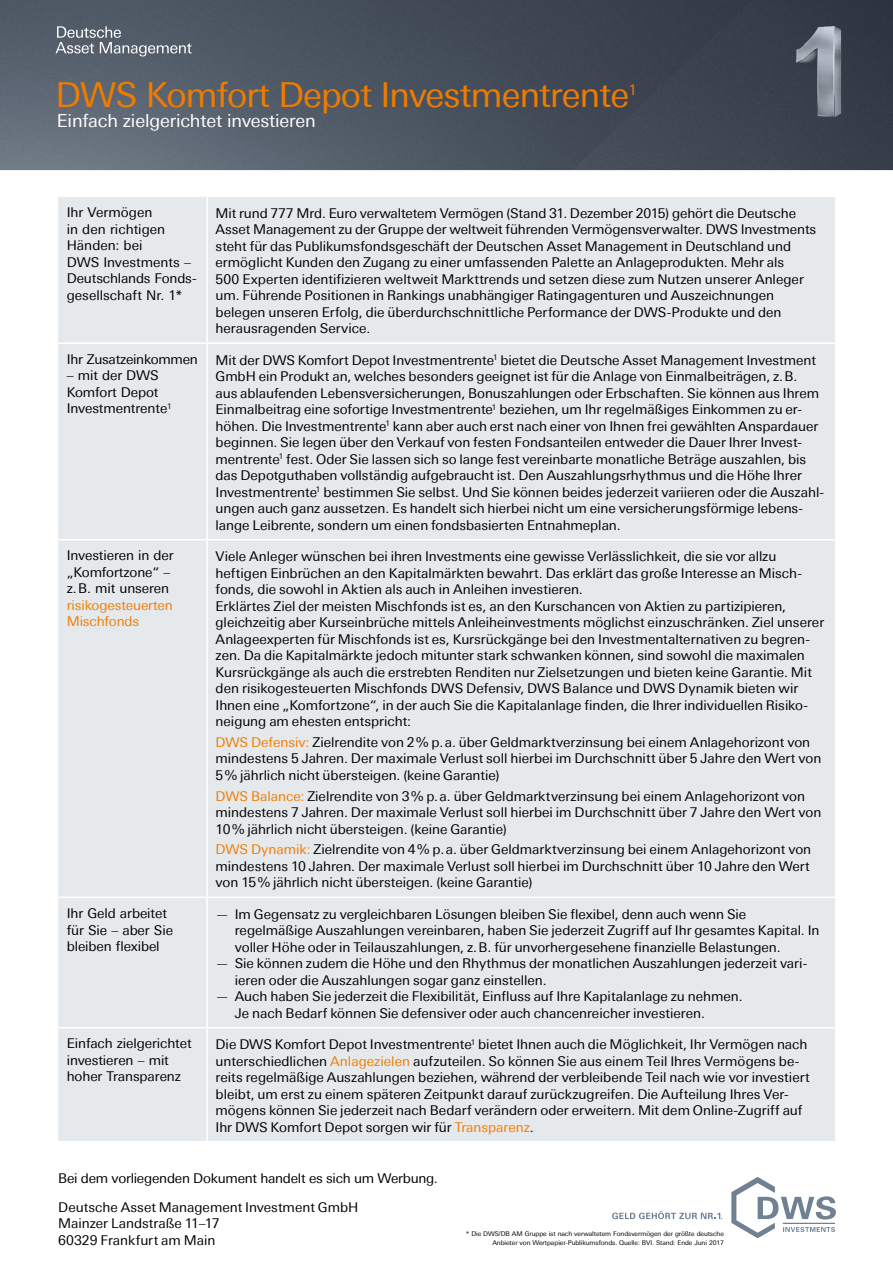
<style>
.page{position:relative;width:893px;height:1263px;background:#fff}
.page>*{position:absolute;margin:0;border:0;box-sizing:border-box;transform-origin:0 0}
.t1{font:34.5px "Univers Deutsche Bank";letter-spacing:-.025em;color:#ef7c00}
.t2{font:18px "Univers Deutsche Bank";letter-spacing:-.01em;color:#fff}
.t3{font:14.85px "Univers Deutsche Bank";color:#ef7c00}
.t4{font:13.5px/16.5px "Univers Deutsche Bank";letter-spacing:-.005em;color:#000}
.t5{font:13.5px/16.5px "Univers Deutsche Bank";letter-spacing:-.01em;color:#ef7c00}
.t6{font:6.45px/8.7px "Univers Deutsche Bank";letter-spacing:-.01em;color:#000;text-align:right}
.s1{color:#ef7c00}
</style>
<div class="page">
<img style="left:0;top:0;width:893px;height:170px">
<img style="left:760px;top:3px;width:133px;height:139px">
<div style="left:58px;top:197px;width:777px;height:944px;background:#e5e9ec"></div>
<hr style="left:58px;top:342px;width:149px;height:2px;background:#fff">
<hr style="left:207px;top:342px;width:628px;height:2px;background:#fff">
<hr style="left:58px;top:539px;width:149px;height:1px;background:#fff">
<hr style="left:207px;top:539px;width:628px;height:1px;background:#fff">
<hr style="left:58px;top:1027px;width:149px;height:1px;background:#fff">
<hr style="left:207px;top:1027px;width:628px;height:1px;background:#fff">
<hr style="left:206px;top:197px;width:2px;height:145px;background:#fff">
<hr style="left:206px;top:344px;width:2px;height:195px;background:#fff">
<hr style="left:206px;top:540px;width:2px;height:357px;background:#fff">
<hr style="left:206px;top:898px;width:2px;height:129px;background:#fff">
<hr style="left:206px;top:1028px;width:2px;height:113px;background:#fff">
<hr style="left:58px;top:897px;width:149px;height:1px;background:#fff">
<hr style="left:207px;top:897px;width:628px;height:1px;background:#fff">
<svg style="left:56px;top:26px;width:136px;height:30px;background:#6e7681"></svg>
<svg style="left:731px;top:1177px;width:105px;height:61px"></svg>
<svg style="left:612px;top:1211px;width:110px;height:8px"></svg>
<h1 class="t1" style="left:55px;top:75px;width:575px">DWS Komfort Depot Investmentrente</h1>
<p class="t3" style="left:629px;top:81px;width:10px">1</p>
<h2 class="t2" style="left:57px;top:110px;width:261px">Einfach zielgerichtet investieren</h2>
<p class="t4" style="left:67px;top:204px;width:131px">Ihr Vermögen<br>in den richtigen<br>Händen: bei<br>DWS Investments –<br>Deutschlands Fonds&shy;gesellschaft Nr. 1*</p>
<p class="t4" style="left:216px;top:205px;width:602px">Mit rund 777 Mrd. Euro verwaltetem Vermögen (Stand 31. Dezember 2015) gehört die Deutsche Asset Management zu der Gruppe der weltweit führenden Vermögensverwalter. DWS Investments steht für das Publikumsfondsgeschäft der Deutschen Asset Management in Deutschland und ermöglicht Kunden den Zugang zu einer umfassenden Palette an Anlageprodukten. Mehr als<br>500 Experten identifizieren weltweit Markttrends und setzen diese zum Nutzen unserer Anleger um. Führende Positionen in Rankings unabhängiger Ratingagenturen und Auszeichnungen belegen unseren Erfolg, die überdurchschnittliche Performance der DWS-Produkte und den herausragenden Service.</p>
<p class="t4" style="left:67px;top:351px;width:133px">Ihr Zusatzeinkommen</p>
<p class="t4" style="left:67px;top:367px;width:107px">– mit der DWS<br>Komfort Depot<br>Investmentrente<sup>1</sup></p>
<p class="t4" style="left:216px;top:352px;width:610px">Mit der DWS Komfort Depot Investmentrente<sup>1</sup> bietet die Deutsche Asset Management Investment GmbH ein Produkt an, welches besonders geeignet ist für die Anlage von Einmalbeiträgen, z. B.<br>aus ablaufenden Lebensversicherungen, Bonuszahlungen oder Erbschaften. Sie können aus Ihrem Einmalbeitrag eine sofortige Investmentrente<sup>1</sup> beziehen, um Ihr regelmäßiges Einkommen zu er&shy;höhen. Die Investmentrente<sup>1</sup> kann aber auch erst nach einer von Ihnen frei gewählten Anspardauer beginnen. Sie legen über den Verkauf von festen Fondsanteilen entweder die Dauer Ihrer Invest&shy;mentrente<sup>1</sup> fest. Oder Sie lassen sich so lange fest vereinbarte monatliche Beträge auszahlen, bis das Depotguthaben vollständig aufgebraucht ist. Den Auszahlungsrhythmus und die Höhe Ihrer Investmentrente<sup>1</sup> bestimmen Sie selbst. Und Sie können beides jederzeit variieren oder die Auszahl&shy;ungen auch ganz aussetzen. Es handelt sich hierbei nicht um eine versicherungsförmige lebens&shy;lange Leibrente, sondern um einen fondsbasierten Entnahmeplan.</p>
<p class="t4" style="left:67px;top:547px;width:108px">Investieren in der „Komfortzone“ – z. B. mit unseren</p>
<p class="t5" style="left:67px;top:597px;width:108px">risikogesteuerten<br>Mischfonds</p>
<p class="t4" style="left:216px;top:548px;width:610px">Viele Anleger wünschen bei ihren Investments eine gewisse Verlässlichkeit, die sie vor allzu heftigen Einbrüchen an den Kapitalmärkten bewahrt. Das erklärt das große Interesse an Misch&shy;fonds, die sowohl in Aktien als auch in Anleihen investieren.<br>Erklärtes Ziel der meisten Mischfonds ist es, an den Kurschancen von Aktien zu partizipieren, gleichzeitig aber Kurseinbrüche mittels Anleiheinvestments möglichst einzuschränken. Ziel unserer Anlageexperten für Mischfonds ist es, Kursrückgänge bei den Investmentalternativen zu begren&shy;zen. Da die Kapitalmärkte jedoch mitunter stark schwanken können, sind sowohl die maximalen Kursrückgänge als auch die erstrebten Renditen nur Zielsetzungen und bieten keine Garantie. Mit den risikogesteuerten Mischfonds DWS Defensiv, DWS Balance und DWS Dynamik bieten wir Ihnen eine „Komfortzone“, in der auch Sie die Kapitalanlage finden, die Ihrer individuellen Risiko&shy;neigung am ehesten entspricht:</p>
<p class="t4" style="left:216px;top:734px;width:607px"><span class="s1">DWS Defensiv:</span> Zielrendite von 2 % p. a. über Geldmarktverzinsung bei einem Anlagehorizont von mindestens 5 Jahren. Der maximale Verlust soll hierbei im Durchschnitt über 5 Jahre den Wert von<br>5 % jährlich nicht übersteigen. (keine Garantie)</p>
<p class="t4" style="left:216px;top:788px;width:607px"><span class="s1">DWS Balance:</span> Zielrendite von 3 % p. a. über Geldmarktverzinsung bei einem Anlagehorizont von mindestens 7 Jahren. Der maximale Verlust soll hierbei im Durchschnitt über 7 Jahre den Wert von<br>10 % jährlich nicht übersteigen. (keine Garantie)</p>
<p class="t4" style="left:216px;top:841px;width:597px;text-align:justify"><span class="s1">DWS Dynamik:</span> Zielrendite von 4 % p. a. über Geldmarktverzinsung bei einem Anlagehorizont von mindestens 10 Jahren. Der maximale Verlust soll hierbei im Durchschnitt über 10 Jahre den Wert von 15 % jährlich nicht übersteigen. (keine Garantie)</p>
<p class="t4" style="left:67px;top:905px;width:108px">Ihr Geld arbeitet für Sie – aber Sie bleiben flexibel</p>
<p class="t4" style="left:235px;top:906px;width:586px;text-indent:-19px">— Im Gegensatz zu vergleichbaren Lösungen bleiben Sie flexibel, denn auch wenn Sie regelmäßige Auszahlungen vereinbaren, haben Sie jederzeit Zugriff auf Ihr gesamtes Kapital. In voller Höhe oder in Teilauszahlungen, z. B. für unvorhergesehene finanzielle Belastungen.</p>
<p class="t4" style="left:235px;top:955px;width:574px;text-indent:-19px">— Sie können zudem die Höhe und den Rhythmus der monatlichen Auszahlungen jederzeit vari&shy;ieren oder die Auszahlungen sogar ganz einstellen.</p>
<p class="t4" style="left:235px;top:988px;width:509px;text-indent:-19px">— Auch haben Sie jederzeit die Flexibilität, Einfluss auf Ihre Kapitalanlage zu nehmen.<br>Je nach Bedarf können Sie defensiver oder auch chancenreicher investieren.</p>
<p class="t4" style="left:67px;top:1035px;width:126px">Einfach zielgerichtet investieren – mit hoher Transparenz</p>
<p class="t4" style="left:216px;top:1036px;width:596px">Die DWS Komfort Depot Investmentrente<sup>1</sup> bietet Ihnen auch die Möglichkeit, Ihr Vermögen nach unterschiedlichen <span class="s1">Anlagezielen</span> aufzuteilen. So können Sie aus einem Teil Ihres Vermögens be&shy;reits regelmäßige Auszahlungen beziehen, während der verbleibende Teil nach wie vor investiert bleibt, um erst zu einem späteren Zeitpunkt darauf zurückzugreifen. Die Aufteilung Ihres Ver&shy;mögens können Sie jederzeit nach Bedarf verändern oder erweitern. Mit dem Online-Zugriff auf Ihr DWS Komfort Depot sorgen wir für <span class="s1">Transparenz</span>.</p>
<p class="t4" style="left:58px;top:1163px;width:381px;line-height:29.2px">Bei dem vorliegenden Dokument handelt es sich um Werbung.<br>Deutsche Asset Management Investment GmbH</p>
<p class="t4" style="left:58px;top:1215px;width:163px">Mainzer Landstraße 11–17<br>60329 Frankfurt am Main</p>
<p class="t6" style="left:466px;top:1229px;width:260px">* Die DWS/DB AM Gruppe ist nach verwaltetem Fondsvermögen der größte deutsche<br>Anbieter von Wertpapier-Publikumsfonds. Quelle: BVI. Stand: Ende Juni 2017</p>
</div>
